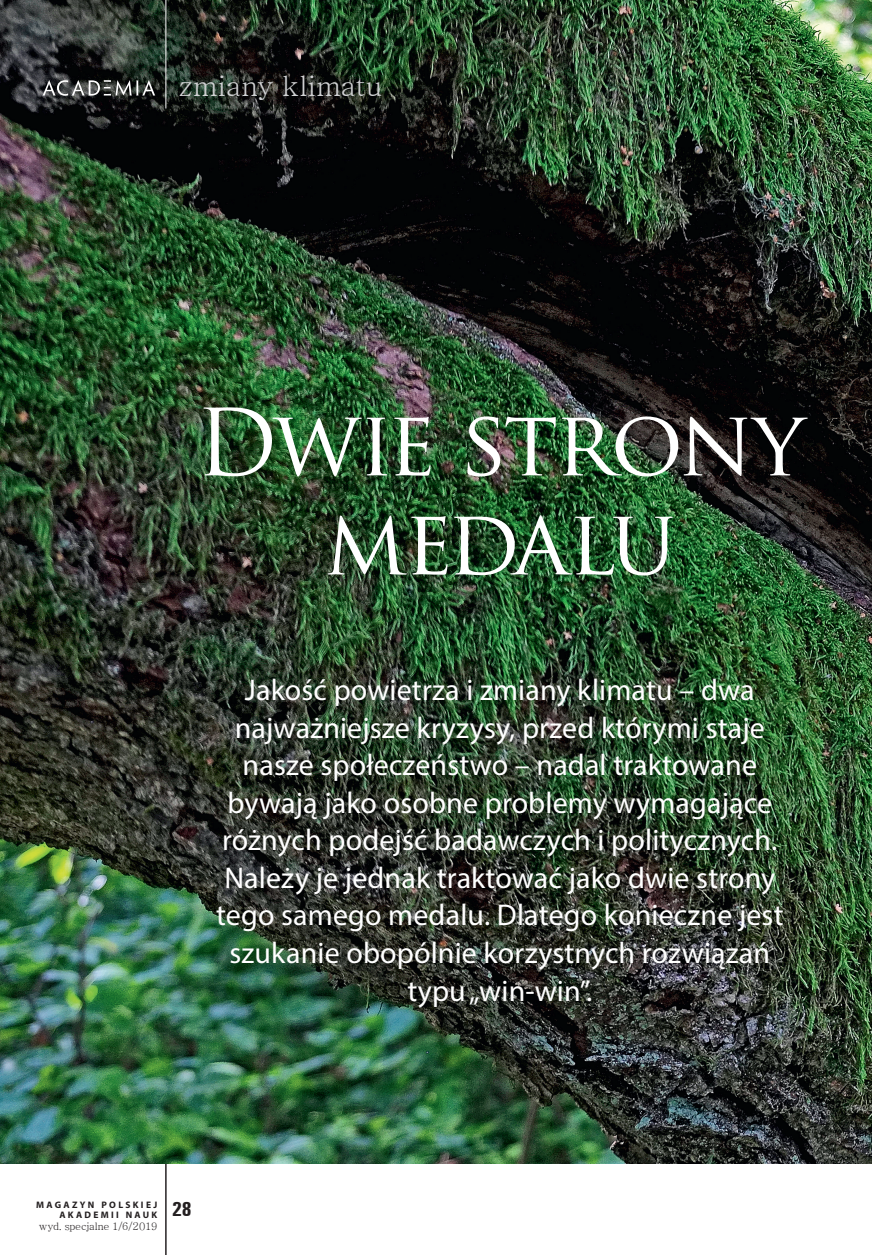
<style>
.page{position:relative;width:872px;height:1255px;background:#fff}
.page>*{position:absolute;margin:0;border:0;box-sizing:border-box;transform-origin:0 0}
.t1{font:90px/99px "Trajan Pro";letter-spacing:-.05em;color:#fff;text-align:center}
.t2{font:30px/37.5px "Myriad Pro";letter-spacing:.005em;color:#fff;text-align:center}
.t3{font:28.5px "Batang";letter-spacing:.005em;color:#d1d2d4}
.t4{font:700 condensed 21px "Unitus TEE";color:#231f20}
.t5{font:10.5px "Batang";letter-spacing:-.025em;color:#231f20}
.t6{font:700 9.45px/10.5px "Myriad Pro";letter-spacing:.245em;color:#231f20;text-align:right}
</style>
<div class="page">
<hr style="left:166px;top:0;width:1px;height:1254px;background:#231f20">
<img style="left:0;top:0;width:872px;height:1163px">
<hr style="left:165px;top:0;width:1px;height:108px;background:#fff">
<svg style="left:43px;top:80px;width:112px;height:16px;background:#606261"></svg>
<p class="t3" style="left:179px;top:71px;width:205px">zmiany klimatu</p>
<h1 class="t1" style="left:195px;top:392px;width:611px">Dwie strony medalu</h1>
<p class="t2" style="left:216px;top:671px;width:569px">Jakość powietrza i zmiany klimatu – dwa najważniejsze kryzysy, przed którymi staje nasze społeczeństwo – nadal traktowane bywają jako osobne problemy wymagające różnych podejść badawczych i politycznych.<br>Należy je jednak traktować jako dwie strony tego samego medalu. Dlatego konieczne jest szukanie obopólnie korzystnych rozwiązań typu „win-win”.</p>
<p class="t6" style="left:36px;top:1198px;width:123px">MAGAZYN POLSKIEJ<br>AKADEMII NAUK</p>
<p class="t5" style="left:39px;top:1221px;width:120px">wyd. specjalne 1/6/2019</p>
<p class="t4" style="left:172px;top:1196px;width:21px">28</p>
</div>
